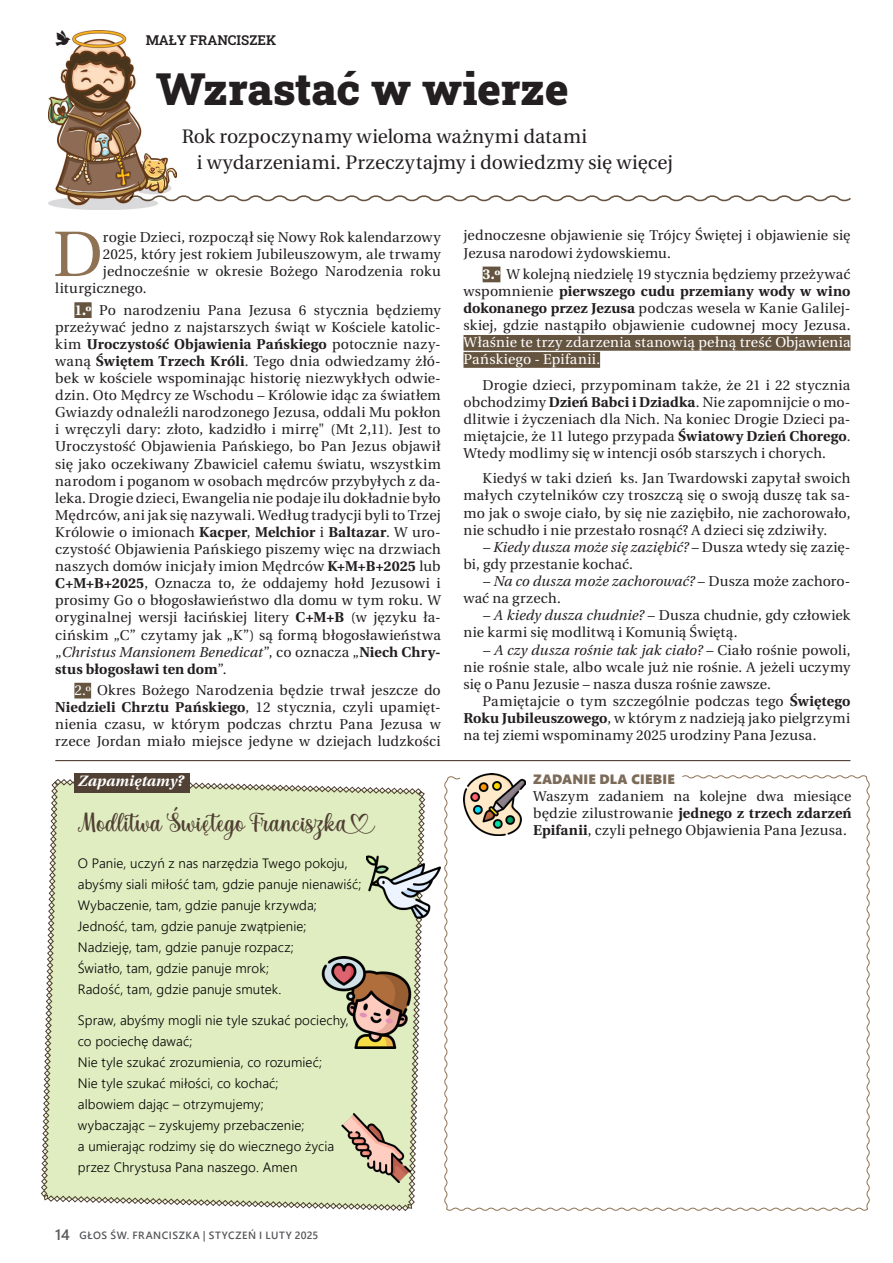
<style>
.page{position:relative;width:893px;height:1263px;background:#fff}
.page>*{position:absolute;margin:0;border:0;box-sizing:border-box;transform-origin:0 0}
.Artigos_-_textos_longos_Capitular_1{font:64.05px "Heuristica";color:#8f7253}
.Artigos_-_titulo_grande_1{font:900 45px "Roboto Slab";letter-spacing:-.01em;color:#231f20}
.Artigos_-_subtitulo{font:28.5px "josephsophia";letter-spacing:.01em;color:#514034}
.Artigos_-_subtitulo-2{font:19.5px/25.5px "Heuristica";letter-spacing:.005em;color:#231f20}
.Titulo_-_pequeno_dentro_da_caixa{font:italic 700 15px "Heuristica";letter-spacing:.01em;color:#fff}
.t1{font:600 15px "Segoe UI";color:#57585a}
.Artigos_-_textos_longos{font:14.25px/17.1px "Heuristica";letter-spacing:.01em;color:#231f20;text-align:justify}
.Artigos_-_textos_longos_Capitular_1-2{font:14.25px "Heuristica";letter-spacing:.01em;color:#231f20}
.Artigos_-_caixas_de_texto_intro{font:300 13.5px/21px "Segoe UI";letter-spacing:.01em;color:#000}
.Artigos_-_subtítulo_dentro_texto{font:13.5px "Segoe UI Black";letter-spacing:.01em;color:#7c6b59}
.Seçoes{font:600 13.5px "Roboto Slab";color:#231f20}
.t2{font:600 10.5px "Segoe UI";letter-spacing:.05em;color:#57585a}
.s1{font-weight:700;color:#fff}
.s2{font-weight:700}
.s3{font-style:italic}
.s4{color:#fff}
</style>
<div class="page">
<div style="left:74px;top:302px;width:18px;height:16px;background:#655440"></div>
<div style="left:74px;top:683px;width:17px;height:15px;background:#655440"></div>
<svg style="left:177px;top:195px;width:674px;height:7px"></svg>
<img style="left:48px;top:31px;width:129px;height:178px">
<svg style="left:41px;top:779px;width:384px;height:432px;background:#deeac1"></svg>
<div style="left:74px;top:773px;width:116px;height:19px;background:#514034"></div>
<div style="left:483px;top:267px;width:17px;height:15px;background:#655440"></div>
<div style="left:463px;top:335px;width:387px;height:16px;background:#655440"></div>
<div style="left:463px;top:352px;width:137px;height:16px;background:#655440"></div>
<hr style="left:55px;top:760px;width:795px;height:1px;background:#514034">
<img style="left:342px;top:1113px;width:68px;height:69px">
<img style="left:321px;top:956px;width:92px;height:92px">
<img style="left:366px;top:849px;width:75px;height:75px">
<svg style="left:444px;top:774px;width:426px;height:437px"></svg>
<svg style="left:56px;top:31px;width:15px;height:15px"></svg>
<p class="Seçoes" style="left:146px;top:31px;width:132px">MAŁY FRANCISZEK</p>
<p class="Artigos_-_titulo_grande_1" style="left:156px;top:58px;width:414px">Wzrastać w wierze</p>
<p class="Artigos_-_subtitulo-2" style="left:197px;top:124px;width:478px;text-indent:-15px">Rok rozpoczynamy wieloma ważnymi datami<br>i wydarzeniami. Przeczytajmy i dowiedzmy się więcej</p>
<p class="Artigos_-_textos_longos_Capitular_1" style="left:53px;top:205px;width:51px">D</p>
<p class="Artigos_-_textos_longos_Capitular_1-2" style="left:103px;top:226px;width:339px">rogie Dzieci, rozpoczął się Nowy Rok kalendarzowy</p>
<p class="Artigos_-_textos_longos_Capitular_1-2" style="left:103px;top:243px;width:339px">2025, który jest rokiem Jubileuszowym, ale trwamy</p>
<p class="Artigos_-_textos_longos_Capitular_1-2" style="left:103px;top:260px;width:339px">jednocześnie w okresie Bożego Narodzenia roku</p>
<p class="Artigos_-_textos_longos_Capitular_1-2" style="left:55px;top:277px;width:93px">liturgicznego.</p>
<p class="Artigos_-_textos_longos" style="left:55px;top:301px;width:387px;text-indent:19px"><span class="s1">1.º</span> Po narodzeniu Pana Jezusa 6 stycznia będziemy przeżywać jedno z najstarszych świąt w Kościele katolic&shy;kim <span class="s2">Uroczystość Objawienia Pańskiego</span> potocznie nazy&shy;waną <span class="s2">Świętem Trzech Króli</span>. Tego dnia odwiedzamy żłó&shy;bek w kościele wspominając historię niezwykłych odwie&shy;dzin. Oto Mędrcy ze Wschodu – Królowie idąc za światłem Gwiazdy odnaleźli narodzonego Jezusa, oddali Mu pokłon i wręczyli dary: złoto, kadzidło i mirrę" (Mt 2,11). Jest to Uroczystość Objawienia Pańskiego, bo Pan Jezus objawił się jako oczekiwany Zbawiciel całemu światu, wszystkim narodom i poganom w osobach mędrców przybyłych z da&shy;leka. Drogie dzieci, Ewangelia nie podaje ilu dokładnie było Mędrców, ani jak się nazywali. Według tradycji byli to Trzej Królowie o imionach <span class="s2">Kacper</span>, <span class="s2">Melchior</span> i <span class="s2">Baltazar</span>. W uro&shy;czystość Objawienia Pańskiego piszemy więc na drzwiach naszych domów inicjały imion Mędrców <span class="s2">K+M+B+2025</span> lub <span class="s2">C+M+B+2025</span>, Oznacza to, że oddajemy hołd Jezusowi i prosimy Go o błogosławieństwo dla domu w tym roku. W oryginalnej wersji łacińskiej litery <span class="s2">C+M+B</span> (w języku ła&shy;cińskim „C” czytamy jak „K”) są formą błogosławieństwa „<span class="s3">Christus Mansionem Benedicat</span>”, co oznacza „<span class="s2">Niech Chry&shy;stus błogosławi ten dom</span>”.</p>
<p class="Artigos_-_textos_longos" style="left:55px;top:682px;width:387px;text-indent:19px"><span class="s4">2.º</span> Okres Bożego Narodzenia będzie trwał jeszcze do <span class="s2">Niedzieli Chrztu Pańskiego</span>, 12 stycznia, czyli upamięt&shy;nienia czasu, w którym podczas chrztu Pana Jezusa w rzece Jordan miało miejsce jedyne w dziejach ludzkości</p>
<p class="Titulo_-_pequeno_dentro_da_caixa" style="left:78px;top:769px;width:107px">Zapamiętamy?</p>
<p class="Artigos_-_subtitulo" style="left:78px;top:806px;width:298px">Modlitwa Świętego Franciszka</p>
<p class="Artigos_-_caixas_de_texto_intro" style="left:78px;top:851px;width:271px">O Panie, uczyń z nas narzędzia Twego pokoju,</p>
<p class="Artigos_-_caixas_de_texto_intro" style="left:78px;top:872px;width:285px">abyśmy siali miłość tam, gdzie panuje nienawiść;</p>
<p class="Artigos_-_caixas_de_texto_intro" style="left:78px;top:893px;width:240px">Wybaczenie, tam, gdzie panuje krzywda;</p>
<p class="Artigos_-_caixas_de_texto_intro" style="left:78px;top:914px;width:230px">Jedność, tam, gdzie panuje zwątpienie;</p>
<p class="Artigos_-_caixas_de_texto_intro" style="left:78px;top:935px;width:217px">Nadzieję, tam, gdzie panuje rozpacz;</p>
<p class="Artigos_-_caixas_de_texto_intro" style="left:78px;top:956px;width:193px">Światło, tam, gdzie panuje mrok;</p>
<p class="Artigos_-_caixas_de_texto_intro" style="left:78px;top:977px;width:205px">Radość, tam, gdzie panuje smutek.</p>
<p class="Artigos_-_caixas_de_texto_intro" style="left:78px;top:1009px;width:272px">Spraw, abyśmy mogli nie tyle szukać pociechy, co pociechę dawać;</p>
<p class="Artigos_-_caixas_de_texto_intro" style="left:78px;top:1051px;width:246px">Nie tyle szukać zrozumienia, co rozumieć;</p>
<p class="Artigos_-_caixas_de_texto_intro" style="left:78px;top:1072px;width:202px">Nie tyle szukać miłości, co kochać;</p>
<p class="Artigos_-_caixas_de_texto_intro" style="left:78px;top:1093px;width:187px">albowiem dając – otrzymujemy;</p>
<p class="Artigos_-_caixas_de_texto_intro" style="left:78px;top:1114px;width:228px">wybaczając – zyskujemy przebaczenie;</p>
<p class="Artigos_-_caixas_de_texto_intro" style="left:78px;top:1135px;width:258px">a umierając rodzimy się do wiecznego życia</p>
<p class="Artigos_-_caixas_de_texto_intro" style="left:78px;top:1156px;width:221px">przez Chrystusa Pana naszego. Amen</p>
<p class="t1" style="left:55px;top:1220px;width:16px">14</p>
<p class="t2" style="left:80px;top:1225px;width:240px">GŁOS ŚW. FRANCISZKA | STYCZEŃ I LUTY 2025</p>
<p class="Artigos_-_textos_longos" style="left:463px;top:227px;width:388px">jednoczesne objawienie się Trójcy Świętej i objawienie się<br>Jezusa narodowi żydowskiemu.</p>
<p class="Artigos_-_textos_longos" style="left:463px;top:266px;width:388px;text-indent:19px"><span class="s1">3.º</span> W kolejną niedzielę 19 stycznia będziemy przeżywać wspomnienie <span class="s2">pierwszego cudu przemiany wody w wino dokonanego przez Jezusa</span> podczas wesela w Kanie Galilej&shy;skiej, gdzie nastąpiło objawienie cudownej mocy Jezusa.<br><span class="s4">Właśnie te trzy zdarzenia stanowią pełną treść Objawienia Pańskiego - Epifanii.</span></p>
<p class="Artigos_-_textos_longos" style="left:463px;top:377px;width:388px;text-indent:19px">Drogie dzieci, przypominam także, że 21 i 22 stycznia obchodzimy <span class="s2">Dzień Babci i Dziadka</span>. Nie zapomnijcie o mo&shy;dlitwie i życzeniach dla Nich. Na koniec Drogie Dzieci pa&shy;miętajcie, że 11 lutego przypada <span class="s2">Światowy Dzień Chorego</span>.<br>Wtedy modlimy się w intencji osób starszych i chorych.</p>
<p class="Artigos_-_textos_longos" style="left:463px;top:470px;width:388px;text-indent:19px">Kiedyś w taki dzień ks. Jan Twardowski zapytał swoich małych czytelników czy troszczą się o swoją duszę tak sa&shy;mo jak o swoje ciało, by się nie zaziębiło, nie zachorowało, nie schudło i nie przestało rosnąć? A dzieci się zdziwiły.</p>
<p class="Artigos_-_textos_longos" style="left:463px;top:539px;width:388px;text-indent:19px"><span class="s3">– Kiedy dusza może się zaziębić?</span> – Dusza wtedy się zazię&shy;bi, gdy przestanie kochać.</p>
<p class="Artigos_-_textos_longos" style="left:463px;top:573px;width:388px;text-indent:19px"><span class="s3">– Na co dusza może zachorować?</span> – Dusza może zachoro&shy;wać na grzech.</p>
<p class="Artigos_-_textos_longos" style="left:463px;top:607px;width:388px;text-indent:19px"><span class="s3">– A kiedy dusza chudnie?</span> – Dusza chudnie, gdy człowiek nie karmi się modlitwą i Komunią Świętą.</p>
<p class="Artigos_-_textos_longos" style="left:463px;top:641px;width:388px;text-indent:19px"><span class="s3">– A czy dusza rośnie tak jak ciało?</span> – Ciało rośnie powoli, nie rośnie stale, albo wcale już nie rośnie. A jeżeli uczymy się o Panu Jezusie – nasza dusza rośnie zawsze.</p>
<p class="Artigos_-_textos_longos" style="left:463px;top:692px;width:388px;text-indent:19px">Pamiętajcie o tym szczególnie podczas tego <span class="s2">Świętego Roku Jubileuszowego</span>, w którym z nadzieją jako pielgrzymi na tej ziemi wspominamy 2025 urodziny Pana Jezusa.</p>
<p class="Artigos_-_subtítulo_dentro_texto" style="left:533px;top:769px;width:143px">ZADANIE DLA CIEBIE</p>
<p class="Artigos_-_textos_longos" style="left:533px;top:787px;width:320px">Waszym zadaniem na kolejne dwa miesiące będzie zilustrowanie <span class="s2">jednego z trzech zdarzeń Epifanii</span>, czyli pełnego Objawienia Pana Jezusa.</p>
</div>
